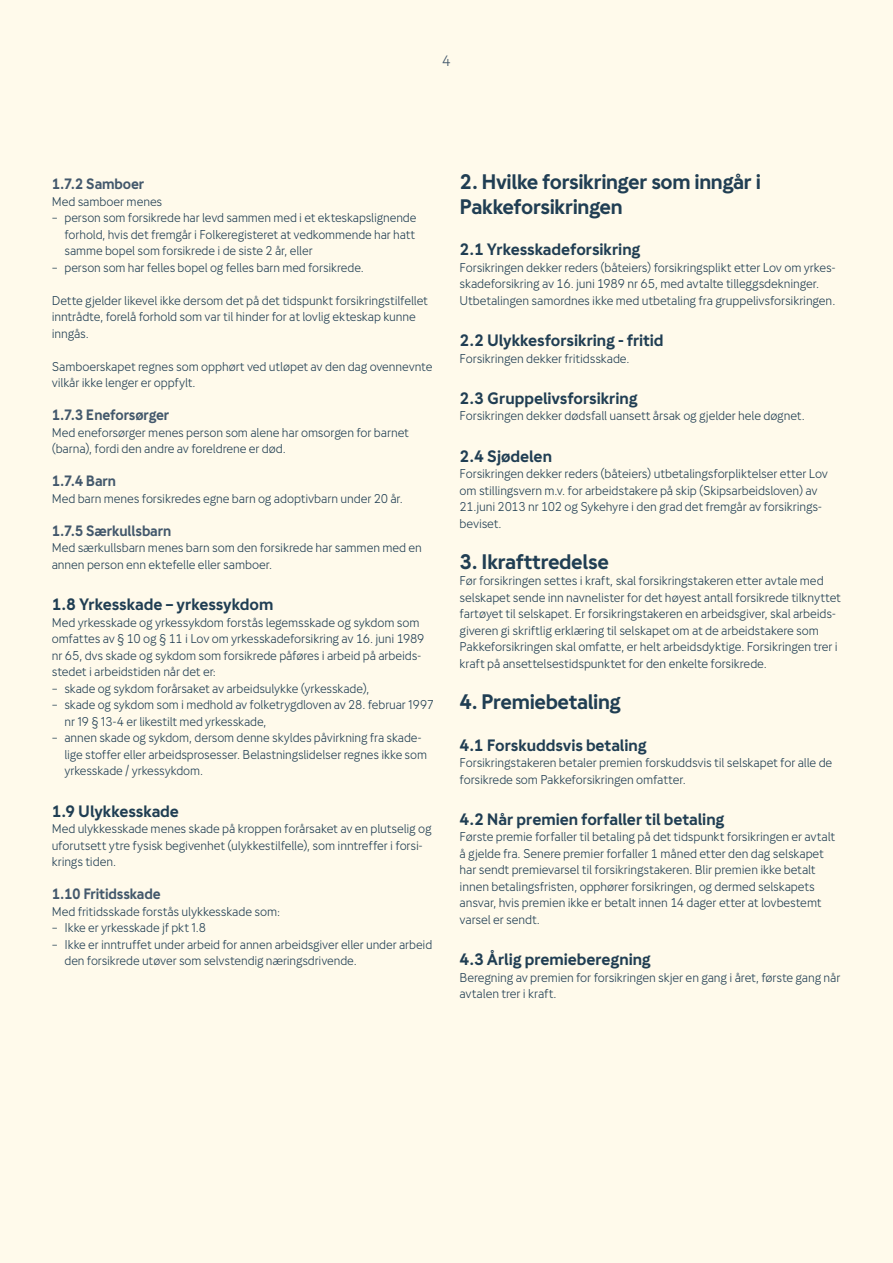
<style>
.page{position:relative;width:893px;height:1263px;background:#fffaeb}
.page>*{position:absolute;margin:0;border:0;box-sizing:border-box;transform-origin:0 0}
.Heading_03{font:700 21px/24.8px "Gjensidige Sans";letter-spacing:-.02em;color:#203e53}
.Subheading_01{font:700 16.5px "Gjensidige Sans";letter-spacing:-.005em;color:#203e53}
.Subheading_02{font:700 15px "Gjensidige Sans";letter-spacing:-.01em;color:#43586c;scale:.96 1}
.t1{font:15px "Gjensidige Sans";color:#43586c;scale:.96 1}
.Brødtekst{font:12.75px/16.5px "Gjensidige Sans";letter-spacing:-.01em;color:#203e53;scale:.96 1}
.Punkter{font:12.75px/16.5px "Gjensidige Sans";letter-spacing:-.01em;color:#203e53;scale:.95 1}
</style>
<div class="page">
<p class="t1" style="left:442px;top:52px;width:11px">4</p>
<p class="Subheading_02" style="left:52px;top:175px;width:98px">1.7.2 Samboer</p>
<p class="Brødtekst" style="left:52px;top:193px;width:117px">Med samboer menes</p>
<p class="Punkter" style="left:64px;top:210px;width:372px;text-align:justify;text-indent:-13px">– person som forsikrede har levd sammen med i et ekteskapslignende forhold, hvis det fremgår i Folkeregisteret at vedkommende har hatt samme bopel som forsikrede i de siste 2 år, eller</p>
<p class="Punkter" style="left:52px;top:259px;width:330px">– person som har felles bopel og felles barn med forsikrede.</p>
<p class="Brødtekst" style="left:52px;top:292px;width:393px">Dette gjelder likevel ikke dersom det på det tidspunkt forsikringstilfellet inntrådte, forelå forhold som var til hinder for at lovlig ekteskap kunne inngås.</p>
<p class="Brødtekst" style="left:52px;top:358px;width:398px">Samboerskapet regnes som opphørt ved utløpet av den dag ovennevnte vilkår ikke lenger er oppfylt.</p>
<p class="Subheading_02" style="left:52px;top:406px;width:124px">1.7.3 Eneforsørger</p>
<p class="Brødtekst" style="left:52px;top:424px;width:374px">Med eneforsørger menes person som alene har omsorgen for barnet (barna), fordi den andre av foreldrene er død.</p>
<p class="Subheading_02" style="left:52px;top:472px;width:69px">1.7.4 Barn</p>
<p class="Brødtekst" style="left:52px;top:490px;width:367px">Med barn menes forsikredes egne barn og adoptivbarn under 20 år.</p>
<p class="Subheading_02" style="left:52px;top:522px;width:126px">1.7.5 Særkullsbarn</p>
<p class="Brødtekst" style="left:52px;top:540px;width:387px">Med særkullsbarn menes barn som den forsikrede har sammen med en annen person enn ektefelle eller samboer.</p>
<p class="Subheading_01" style="left:52px;top:595px;width:223px">1.8 Yrkesskade – yrkessykdom</p>
<p class="Brødtekst" style="left:52px;top:614px;width:390px">Med yrkesskade og yrkessykdom forstås legemsskade og sykdom som omfattes av § 10 og § 11 i Lov om yrkesskadeforsikring av 16. juni 1989 nr 65, dvs skade og sykdom som forsikrede påføres i arbeid på arbeids&shy;stedet i arbeidstiden når det er:</p>
<p class="Punkter" style="left:52px;top:680px;width:336px">– skade og sykdom forårsaket av arbeidsulykke (yrkesskade),</p>
<p class="Punkter" style="left:64px;top:696px;width:391px;text-indent:-13px">– skade og sykdom som i medhold av folketrygdloven av 28. februar 1997 nr 19 § 13-4 er likestilt med yrkesskade,</p>
<p class="Punkter" style="left:64px;top:729px;width:383px;text-indent:-13px">– annen skade og sykdom, dersom denne skyldes påvirkning fra skade&shy;lige stoffer eller arbeidsprosesser. Belastningslidelser regnes ikke som yrkesskade / yrkessykdom.</p>
<p class="Subheading_01" style="left:52px;top:801px;width:129px">1.9 Ulykkesskade</p>
<p class="Brødtekst" style="left:52px;top:820px;width:397px">Med ulykkesskade menes skade på kroppen forårsaket av en plutselig og uforutsett ytre fysisk begivenhet (ulykkestilfelle), som inntreffer i forsi&shy;krings tiden.</p>
<p class="Subheading_02" style="left:52px;top:885px;width:115px">1.10 Fritidsskade</p>
<p class="Brødtekst" style="left:52px;top:903px;width:239px">Med fritidsskade forstås ulykkesskade som:</p>
<p class="Punkter" style="left:52px;top:919px;width:164px">– Ikke er yrkesskade jf pkt 1.8</p>
<p class="Punkter" style="left:64px;top:936px;width:389px;text-indent:-13px">– Ikke er inntruffet under arbeid for annen arbeidsgiver eller under arbeid den forsikrede utøver som selvstendig næringsdrivende.</p>
<p class="Heading_03" style="left:460px;top:169px;width:303px">2. Hvilke forsikringer som inngår i<br>Pakkeforsikringen</p>
<p class="Subheading_01" style="left:460px;top:240px;width:182px">2.1 Yrkesskadeforsikring</p>
<p class="Brødtekst" style="left:460px;top:259px;width:393px">Forsikringen dekker reders (båteiers) forsikringsplikt etter Lov om yrkes&shy;skadeforsikring av 16. juni 1989 nr 65, med avtalte tilleggsdekninger.<br>Utbetalingen samordnes ikke med utbetaling fra gruppelivsforsikringen.</p>
<p class="Subheading_01" style="left:460px;top:331px;width:206px">2.2 Ulykkesforsikring - fritid</p>
<p class="Brødtekst" style="left:460px;top:350px;width:179px">Forsikringen dekker fritidsskade.</p>
<p class="Subheading_01" style="left:460px;top:389px;width:180px">2.3 Gruppelivsforsikring</p>
<p class="Brødtekst" style="left:460px;top:408px;width:361px">Forsikringen dekker dødsfall uansett årsak og gjelder hele døgnet.</p>
<p class="Subheading_01" style="left:460px;top:446px;width:94px">2.4 Sjødelen</p>
<p class="Brødtekst" style="left:460px;top:465px;width:385px">Forsikringen dekker reders (båteiers) utbetalingsforpliktelser etter Lov om stillingsvern m.v. for arbeidstakere på skip (Skipsarbeidsloven) av 21.juni 2013 nr 102 og Sykehyre i den grad det fremgår av forsikrings&shy;beviset.</p>
<p class="Heading_03" style="left:460px;top:549px;width:151px">3. Ikrafttredelse</p>
<p class="Brødtekst" style="left:460px;top:573px;width:399px">Før forsikringen settes i kraft, skal forsikringstakeren etter avtale med selskapet sende inn navnelister for det høyest antall forsikrede tilknyttet fartøyet til selskapet. Er forsikringstakeren en arbeidsgiver, skal arbeids&shy;giveren gi skriftlig erklæring til selskapet om at de arbeidstakere som Pakkeforsikringen skal omfatte, er helt arbeidsdyktige. Forsikringen trer i kraft på ansettelsestidspunktet for den enkelte forsikrede.</p>
<p class="Heading_03" style="left:460px;top:689px;width:163px">4. Premiebetaling</p>
<p class="Subheading_01" style="left:460px;top:735px;width:189px">4.1 Forskuddsvis betaling</p>
<p class="Brødtekst" style="left:460px;top:754px;width:390px">Forsikringstakeren betaler premien forskuddsvis til selskapet for alle de forsikrede som Pakkeforsikringen omfatter.</p>
<p class="Subheading_01" style="left:460px;top:809px;width:266px">4.2 Når premien forfaller til betaling</p>
<p class="Brødtekst" style="left:460px;top:828px;width:393px">Første premie forfaller til betaling på det tidspunkt forsikringen er avtalt å gjelde fra. Senere premier forfaller 1 måned etter den dag selskapet har sendt premievarsel til forsikringstakeren. Blir premien ikke betalt innen betalingsfristen, opphører forsikringen, og dermed selskapets ansvar, hvis premien ikke er betalt innen 14 dager etter at lovbestemt varsel er sendt.</p>
<p class="Subheading_01" style="left:460px;top:950px;width:193px">4.3 Årlig premieberegning</p>
<p class="Brødtekst" style="left:460px;top:969px;width:398px">Beregning av premien for forsikringen skjer en gang i året, første gang når avtalen trer i kraft.</p>
</div>
